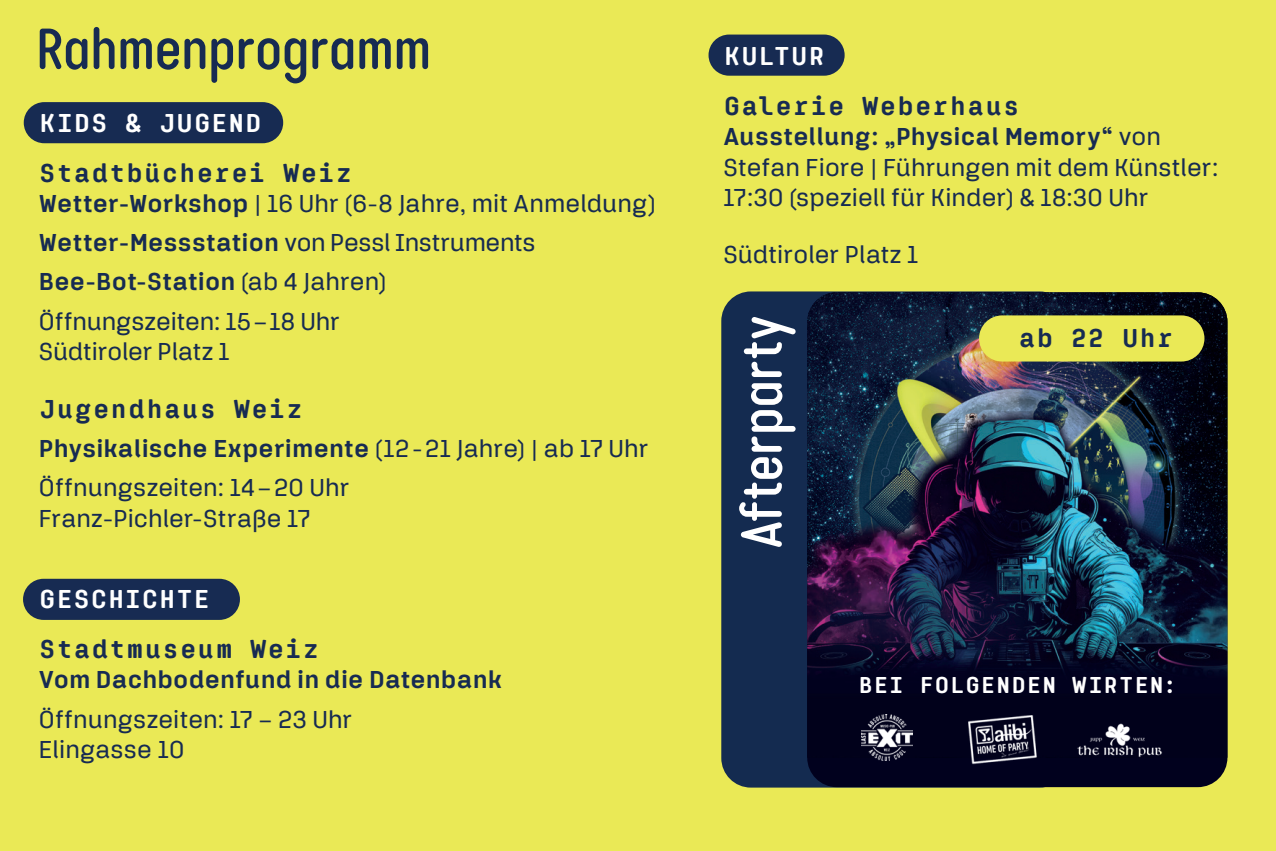
<style>
.page{position:relative;width:1276px;height:851px;background:#fff}
.page>*{position:absolute;margin:0;border:0;box-sizing:border-box;transform-origin:0 0}
.t1{font:700 58.8px "Benelux";color:#172b52}
.t2{font:700 58.8px "Benelux";color:#fff}
.t3{font:700 27px "Klamp 205 Mono";letter-spacing:.025em;color:#172b52}
.t4{font:700 27px "Klamp 205 Mono";letter-spacing:.005em;color:#fff}
.t5{font:500 25.5px/39px "Klamp 205";letter-spacing:.005em;color:#172b52}
.t6{font:700 25.5px "Klamp 205";letter-spacing:.01em;color:#172b52}
.t7{font:700 24px "Klamp 205 Mono";letter-spacing:.01em;color:#fff}
.s1{font-weight:700}
</style>
<div class="page">
<div style="left:0;top:0;width:1276px;height:850px;background:#eae956"></div>
<div style="left:23px;top:578px;width:217px;height:41px;background:#172b52;border-radius:21px"></div>
<div style="left:708px;top:35px;width:136px;height:41px;background:#172b52;border-radius:21px"></div>
<div style="left:721px;top:291px;width:348px;height:496px;background:#142b50;border-radius:30px"></div>
<div style="left:807px;top:292px;width:420px;height:495px;background:#01011e;border-radius:30px"></div>
<img style="left:807px;top:292px;width:420px;height:455px">
<div style="left:979px;top:315px;width:225px;height:46px;background:#eae956;border-radius:23px"></div>
<div style="left:24px;top:102px;width:259px;height:41px;background:#172b52;border-radius:21px"></div>
<img style="left:861px;top:714px;width:51px;height:46px">
<img style="left:963px;top:715px;width:78px;height:50px">
<img style="left:1058px;top:717px;width:122px;height:40px">
<h1 class="t1" style="left:36px;top:17px;width:396px">Rahmenprogramm</h1>
<p class="t4" style="left:39px;top:109px;width:224px">KIDS &amp; JUGEND</p>
<p class="t3" style="left:39px;top:158px;width:315px">Stadtbücherei Weiz</p>
<p class="t5" style="left:39px;top:185px;width:618px"><span class="s1">Wetter-Workshop</span> | 16 Uhr (6-8 Jahre, mit Anmeldung)<br><span class="s1">Wetter-Messstation</span> von Pessl Instruments <span class="s1">Bee-Bot-Station</span> (ab 4 Jahren)<br>Öffnungszeiten: 15–18 Uhr</p>
<p class="t5" style="left:39px;top:333px;width:192px">Südtiroler Platz 1</p>
<p class="t3" style="left:39px;top:394px;width:266px">Jugendhaus Weiz</p>
<p class="t5" style="left:39px;top:430px;width:611px"><span class="s1">Physikalische Experimente</span> (12-21 Jahre) | ab 17 Uhr<br>Öffnungszeiten: 14–20 Uhr</p>
<p class="t5" style="left:39px;top:500px;width:273px">Franz-Pichler-Straße 17</p>
<p class="t4" style="left:39px;top:584px;width:173px">GESCHICHTE</p>
<p class="t3" style="left:39px;top:634px;width:282px">Stadtmuseum Weiz</p>
<p class="t6" style="left:39px;top:666px;width:464px">Vom Dachbodenfund in die Datenbank</p>
<p class="t5" style="left:39px;top:704px;width:315px;line-height:30.6px">Öffnungszeiten: 17 – 23 Uhr<br>Elingasse 10</p>
<p class="t4" style="left:723px;top:42px;width:103px">KULTUR</p>
<p class="t3" style="left:723px;top:91px;width:298px">Galerie Weberhaus</p>
<p class="t5" style="left:723px;top:122px;width:496px;line-height:30.6px"><span class="s1">Ausstellung: „Physical Memory“</span> von<br>Stefan Fiore | Führungen mit dem Künstler:<br>17:30 (speziell für Kinder) &amp; 18:30 Uhr</p>
<p class="t5" style="left:723px;top:235px;width:196px">Südtiroler Platz 1</p>
<h1 class="t2" style="left:730px;top:548px;width:234px;rotate:-90deg">Afterparty</h1>
<p class="t3" style="left:1018px;top:324px;width:157px">ab 22 Uhr</p>
<p class="t7" style="left:858px;top:671px;width:322px">BEI FOLGENDEN WIRTEN:</p>
</div>
